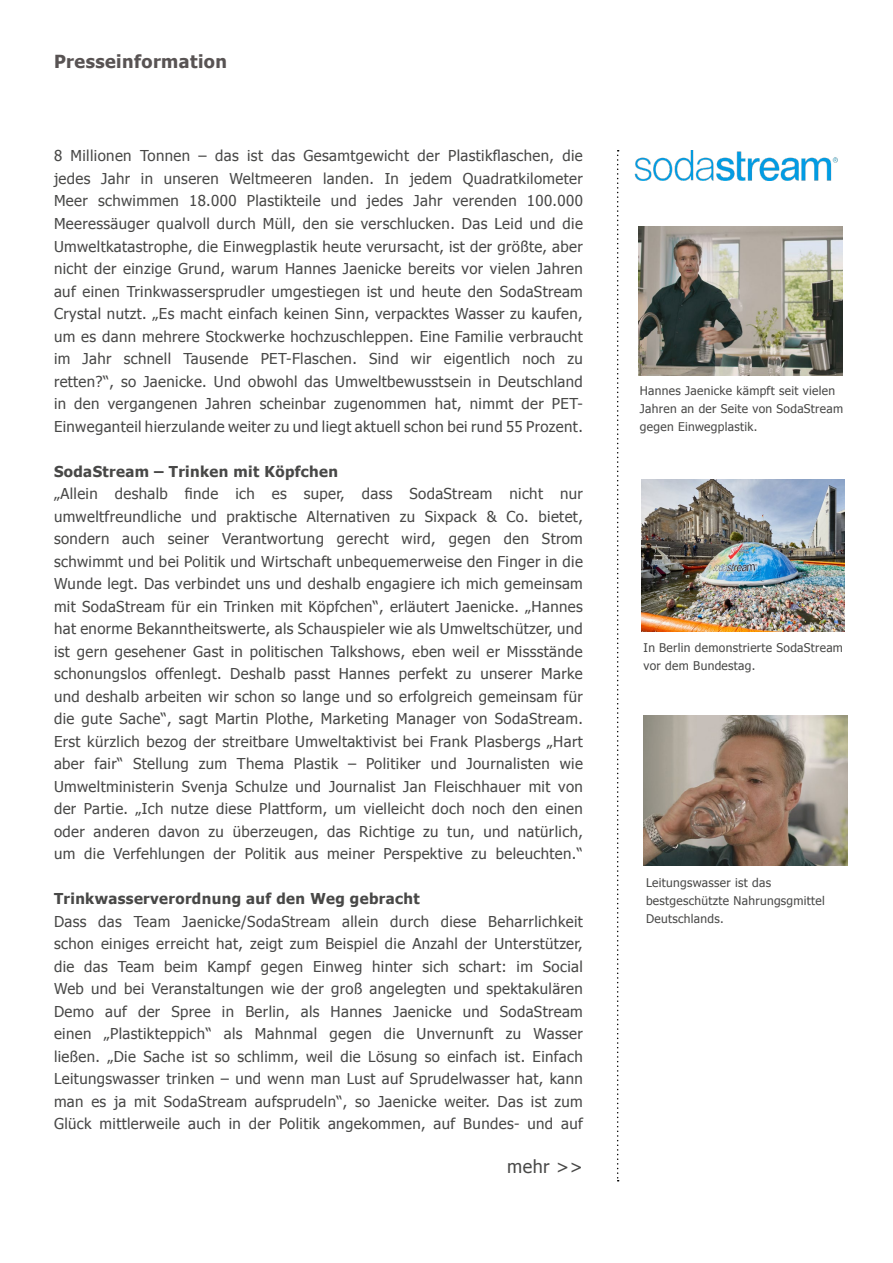
<style>
.page{position:relative;width:893px;height:1263px;background:#fff}
.page>*{position:absolute;margin:0;border:0;box-sizing:border-box;transform-origin:0 0}
.t1{font:700 18px "Tahoma";letter-spacing:.025em;color:#585353}
.t2{font:18px "Tahoma";color:#484847}
.t3{font:15px/22.5px "Tahoma";letter-spacing:.025em;color:#484847;text-align:justify}
.t4{font:700 15px "Tahoma";letter-spacing:.025em;color:#484847}
.t5{font:12px/18px "Tahoma";letter-spacing:.025em;color:#484847}
</style>
<div class="page">
<img style="left:635px;top:150px;width:203px;height:30px">
<svg style="left:617px;top:150px;width:2px;height:1031px"></svg>
<img style="left:644px;top:716px;width:204px;height:150px">
<img style="left:641px;top:479px;width:203px;height:152px">
<img style="left:638px;top:226px;width:205px;height:150px">
<p class="t1" style="left:54px;top:49px;width:175px">Presseinformation</p>
<p class="t3" style="left:54px;top:144px;width:530px">8 Millionen Tonnen – das ist das Gesamtgewicht der Plastikflaschen, die jedes Jahr in unseren Weltmeeren landen. In jedem Quadratkilometer Meer schwimmen 18.000 Plastikteile und jedes Jahr verenden 100.000<br>Meeressäuger qualvoll durch Müll, den sie verschlucken. Das Leid und die Umweltkatastrophe, die Einwegplastik heute verursacht, ist der größte, aber nicht der einzige Grund, warum Hannes Jaenicke bereits vor vielen Jahren auf einen Trinkwassersprudler umgestiegen ist und heute den SodaStream Crystal nutzt. „Es macht einfach keinen Sinn, verpacktes Wasser zu kaufen, um es dann mehrere Stockwerke hochzuschleppen. Eine Familie verbraucht im Jahr schnell Tausende PET-Flaschen. Sind wir eigentlich noch zu retten?“, so Jaenicke. Und obwohl das Umweltbewusstsein in Deutschland in den vergangenen Jahren scheinbar zugenommen hat, nimmt der PET-Einweganteil hierzulande weiter zu und liegt aktuell schon bei rund 55 Prozent.</p>
<p class="t4" style="left:54px;top:460px;width:286px">SodaStream – Trinken mit Köpfchen</p>
<p class="t3" style="left:54px;top:482px;width:530px">„Allein deshalb finde ich es super, dass SodaStream nicht nur umweltfreundliche und praktische Alternativen zu Sixpack &amp; Co. bietet, sondern auch seiner Verantwortung gerecht wird, gegen den Strom schwimmt und bei Politik und Wirtschaft unbequemerweise den Finger in die Wunde legt. Das verbindet uns und deshalb engagiere ich mich gemeinsam mit SodaStream für ein Trinken mit Köpfchen“, erläutert Jaenicke. „Hannes hat enorme Bekanntheitswerte, als Schauspieler wie als Umweltschützer, und ist gern gesehener Gast in politischen Talkshows, eben weil er Missstände schonungslos offenlegt. Deshalb passt Hannes perfekt zu unserer Marke und deshalb arbeiten wir schon so lange und so erfolgreich gemeinsam für die gute Sache“, sagt Martin Plothe, Marketing Manager von SodaStream.<br>Erst kürzlich bezog der streitbare Umweltaktivist bei Frank Plasbergs „Hart aber fair“ Stellung zum Thema Plastik – Politiker und Journalisten wie Umweltministerin Svenja Schulze und Journalist Jan Fleischhauer mit von der Partie. „Ich nutze diese Plattform, um vielleicht doch noch den einen oder anderen davon zu überzeugen, das Richtige zu tun, und natürlich, um die Verfehlungen der Politik aus meiner Perspektive zu beleuchten.“</p>
<p class="t4" style="left:54px;top:888px;width:367px">Trinkwasserverordnung auf den Weg gebracht</p>
<p class="t3" style="left:54px;top:909px;width:530px">Dass das Team Jaenicke/SodaStream allein durch diese Beharrlichkeit schon einiges erreicht hat, zeigt zum Beispiel die Anzahl der Unterstützer, die das Team beim Kampf gegen Einweg hinter sich schart: im Social Web und bei Veranstaltungen wie der groß angelegten und spektakulären Demo auf der Spree in Berlin, als Hannes Jaenicke und SodaStream einen „Plastikteppich“ als Mahnmal gegen die Unvernunft zu Wasser ließen. „Die Sache ist so schlimm, weil die Lösung so einfach ist. Einfach Leitungswasser trinken – und wenn man Lust auf Sprudelwasser hat, kann man es ja mit SodaStream aufsprudeln“, so Jaenicke weiter. Das ist zum Glück mittlerweile auch in der Politik angekommen, auf Bundes- und auf</p>
<p class="t2" style="left:507px;top:1155px;width:77px">mehr &gt;&gt;</p>
<p class="t5" style="left:640px;top:381px;width:205px">Hannes Jaenicke kämpft seit vielen<br>Jahren an der Seite von SodaStream gegen Einwegplastik.</p>
<p class="t5" style="left:644px;top:638px;width:201px">In Berlin demonstrierte SodaStream vor dem Bundestag.</p>
<p class="t5" style="left:646px;top:873px;width:180px">Leitungswasser ist das bestgeschützte Nahrungsgmittel<br>Deutschlands.</p>
</div>
